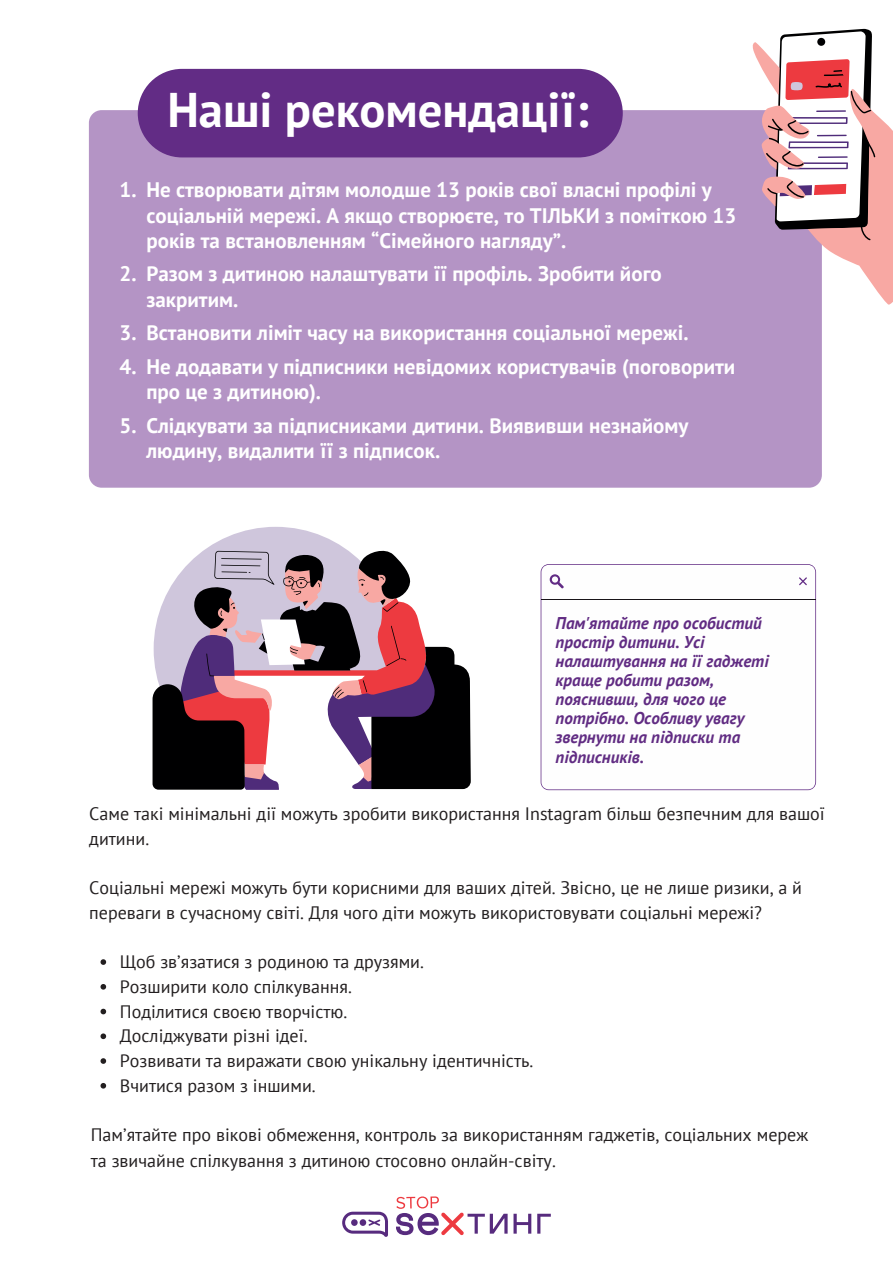
<style>
.page{position:relative;width:893px;height:1264px;background:#fff}
.page>*{position:absolute;margin:0;border:0;box-sizing:border-box;transform-origin:0 0}
.t1{font:700 48.45px "PT Sans";color:#fff}
.t2{font:700 21px/25.2px "PT Sans";color:#fff}
.t3{font:18px/24.8px "PT Sans";color:#231f20}
.t4{font:italic 700 16.95px/19.2px "PT Sans";color:#612c83}
</style>
<div class="page">
<svg style="left:513px;top:1213px;width:18px;height:20px"></svg>
<svg style="left:537px;top:1213px;width:13px;height:20px"></svg>
<svg style="left:342px;top:1211px;width:46px;height:25px"></svg>
<svg style="left:396px;top:1196px;width:111px;height:39px"></svg>
<div style="left:154px;top:527px;width:244px;height:244px;background:#cfc6dc;border-radius:50%"></div>
<svg style="left:152px;top:547px;width:319px;height:242px"></svg>
<svg style="left:540px;top:564px;width:276px;height:226px"></svg>
<svg style="left:799px;top:577px;width:7px;height:8px"></svg>
<svg style="left:549px;top:574px;width:14px;height:14px"></svg>
<hr style="left:541px;top:598px;width:274px;height:1px;background:#181418">
<svg style="left:100px;top:959px;width:6px;height:5px"></svg>
<svg style="left:100px;top:984px;width:6px;height:5px"></svg>
<svg style="left:100px;top:1008px;width:6px;height:6px"></svg>
<svg style="left:100px;top:1033px;width:6px;height:6px"></svg>
<svg style="left:100px;top:1058px;width:6px;height:5px"></svg>
<svg style="left:100px;top:1083px;width:6px;height:5px"></svg>
<div style="left:89px;top:110px;width:732px;height:377px;background:#b494c5;border-radius:13px"></div>
<div style="left:138px;top:69px;width:484px;height:88px;background:#622c85;border-radius:44px"></div>
<svg style="left:750px;top:29px;width:142px;height:276px"></svg>
<h1 class="t1" style="left:167px;top:78px;width:423px">Наші рекомендації:</h1>
<p class="t2" style="left:146px;top:177px;width:591px;text-indent:-27px">1. Не створювати дітям молодше 13 років свої власні профілі у соціальній мережі. А якщо створюєте, то ТІЛЬКИ з поміткою 13 років та встановленням “Сімейного нагляду”.</p>
<p class="t2" style="left:146px;top:261px;width:517px;text-indent:-27px">2. Разом з дитиною налаштувати її профіль. Зробити його закритим.</p>
<p class="t2" style="left:119px;top:320px;width:570px">3. Встановити ліміт часу на використання соціальної мережі.</p>
<p class="t2" style="left:146px;top:353px;width:590px;text-indent:-27px">4. Не додавати у підписники невідомих користувачів (поговорити про це з дитиною).</p>
<p class="t2" style="left:146px;top:412px;width:543px;text-indent:-27px">5. Слідкувати за підписниками дитини. Виявивши незнайому людину, видалити її з підписок.</p>
<p class="t4" style="left:555px;top:613px;width:214px">Пам'ятайте про особистий простір дитини. Усі налаштування на її гаджеті краще робити разом, пояснивши, для чого це потрібно. Особливу увагу звернути на підписки та підписників.</p>
<p class="t3" style="left:89px;top:800px;width:737px">Саме такі мінімальні дії можуть зробити використання Instagram більш безпечним для вашої дитини.</p>
<p class="t3" style="left:89px;top:874px;width:714px">Соціальні мережі можуть бути корисними для ваших дітей. Звісно, це не лише ризики, а й переваги в сучасному світі. Для чого діти можуть використовувати соціальні мережі?</p>
<p class="t3" style="left:120px;top:949px;width:415px">Щоб зв’язатися з родиною та друзями.<br>Розширити коло спілкування.<br>Поділитися своєю творчістю.<br>Досліджувати різні ідеї.<br>Розвивати та виражати свою унікальну ідентичність.<br>Вчитися разом з іншими.</p>
<p class="t3" style="left:91px;top:1121px;width:718px;line-height:25.5px">Пам’ятайте про вікові обмеження, контроль за використанням гаджетів, соціальних мереж та звичайне спілкування з дитиною стосовно онлайн-світу.</p>
</div>
